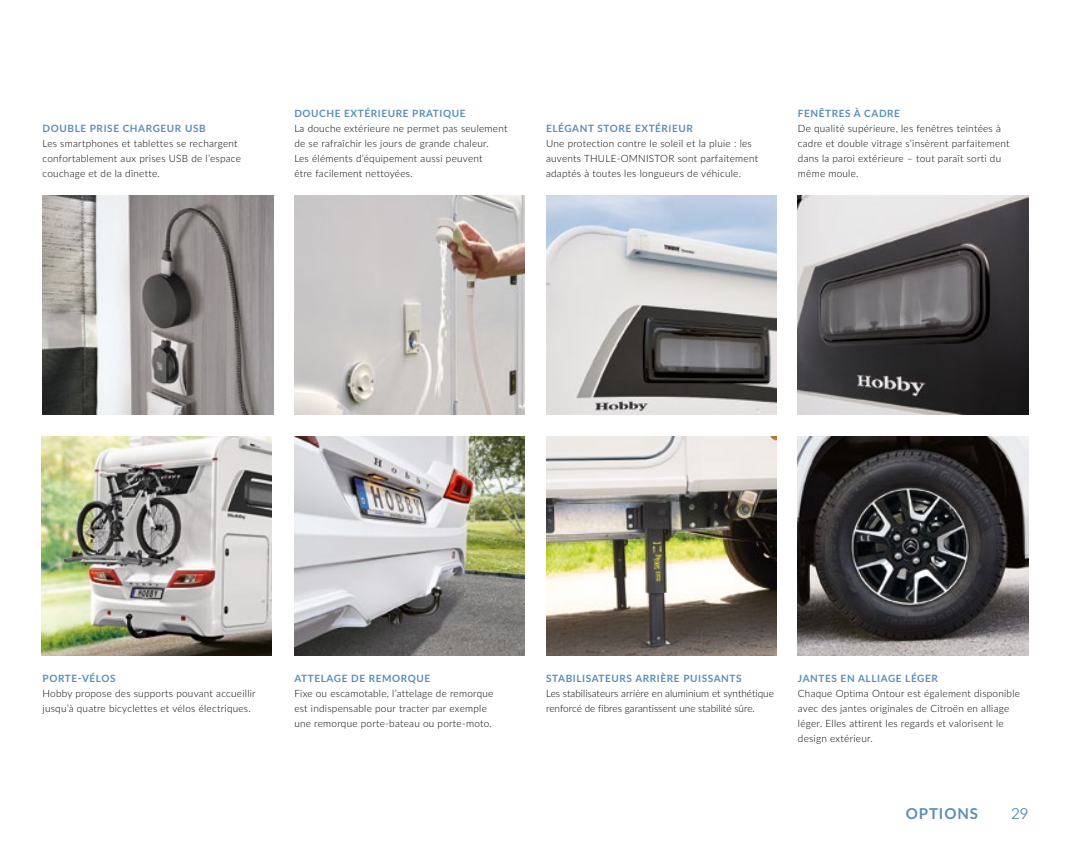
<style>
.page{position:relative;width:1071px;height:851px;background:#fff}
.page>*{position:absolute;margin:0;border:0;box-sizing:border-box;transform-origin:0 0}
.t1{font:700 15px "Lato";letter-spacing:.06em;color:#5b8eba}
.t2{font:300 15px "Lato";color:#5b8eba}
.t3{font:300 10px/15px "Lato";letter-spacing:.025em;color:#000}
.t4{font:700 10px "Lato";letter-spacing:.06em;color:#5b8eba}
.t5{font:300 10px/15px "Lato";color:#000}
</style>
<div class="page">
<img style="left:797px;top:436px;width:231px;height:219px">
<img style="left:546px;top:436px;width:230px;height:220px">
<img style="left:43px;top:195px;width:230px;height:220px">
<img style="left:41px;top:436px;width:231px;height:220px">
<img style="left:797px;top:195px;width:231px;height:219px">
<img style="left:294px;top:436px;width:230px;height:220px">
<img style="left:546px;top:195px;width:230px;height:220px">
<img style="left:294px;top:195px;width:230px;height:220px">
<p class="t4" style="left:43px;top:121px;width:165px">DOUBLE PRISE CHARGEUR USB</p>
<p class="t3" style="left:43px;top:136px;width:200px">Les smartphones et tablettes se rechargent confortablement aux prises USB de l’espace couchage et de la dînette.</p>
<p class="t4" style="left:294px;top:106px;width:173px">DOUCHE EXTÉRIEURE PRATIQUE</p>
<p class="t3" style="left:294px;top:121px;width:215px">La douche extérieure ne permet pas seulement de se rafraîchir les jours de grande chaleur.<br>Les éléments d’équipement aussi peuvent<br>être facilement nettoyées.</p>
<p class="t4" style="left:546px;top:121px;width:148px">ELÉGANT STORE EXTÉRIEUR</p>
<p class="t3" style="left:546px;top:136px;width:213px">Une protection contre le soleil et la pluie : les auvents THULE-OMNISTOR sont parfaitement adaptés à toutes les longueurs de véhicule.</p>
<p class="t4" style="left:797px;top:106px;width:103px">FENÊTRES À CADRE</p>
<p class="t3" style="left:797px;top:121px;width:213px">De qualité supérieure, les fenêtres teintées à cadre et double vitrage s’insèrent parfaitement dans la paroi extérieure – tout paraît sorti du même moule.</p>
<p class="t4" style="left:43px;top:670px;width:75px">PORTE-VÉLOS</p>
<p class="t3" style="left:43px;top:685px;width:215px">Hobby propose des supports pouvant accueillir jusqu’à quatre bicyclettes et vélos électriques.</p>
<p class="t4" style="left:294px;top:670px;width:137px">ATTELAGE DE REMORQUE</p>
<p class="t3" style="left:294px;top:685px;width:200px">Fixe ou escamotable, l’attelage de remorque est indispensable pour tracter par exemple une remorque porte-bateau ou porte-moto.</p>
<p class="t4" style="left:546px;top:670px;width:197px">STABILISATEURS ARRIÈRE PUISSANTS</p>
<p class="t5" style="left:546px;top:685px;width:229px">Les stabilisateurs arrière en aluminium et synthétique renforcé de fibres garantissent une stabilité sûre.</p>
<p class="t4" style="left:797px;top:670px;width:141px">JANTES EN ALLIAGE LÉGER</p>
<p class="t3" style="left:797px;top:685px;width:223px">Chaque Optima Ontour est également disponible avec des jantes originales de Citroën en alliage léger. Elles attirent les regards et valorisent le design extérieur.</p>
<h1 class="t1" style="left:905px;top:802px;width:74px">OPTIONS</h1>
<h1 class="t2" style="left:1010px;top:803px;width:19px">29</h1>
</div>
